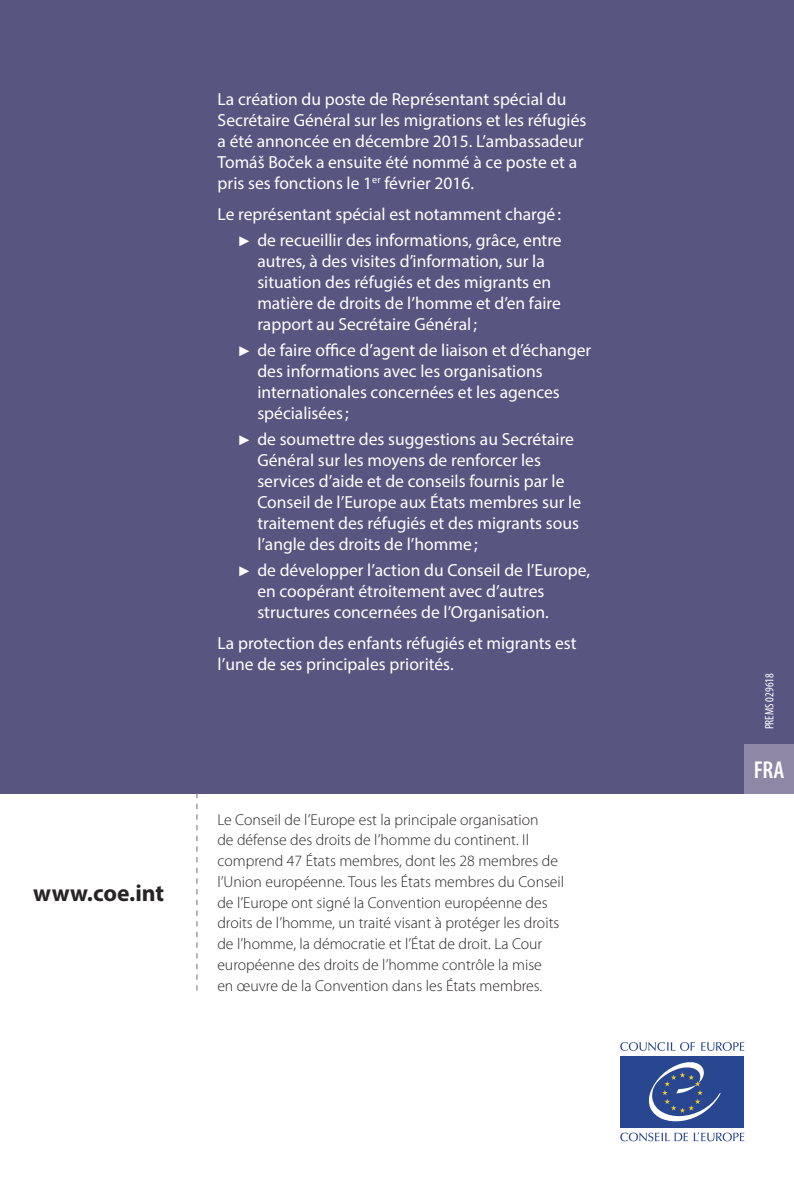
<style>
.page{position:relative;width:794px;height:1191px;background:#fff}
.page>*{position:absolute;margin:0;border:0;box-sizing:border-box;transform-origin:0 0}
.t1{font:600 condensed 24.5px "Myriad Pro";color:#fff}
.t2{font:700 23.62px "Myriad Pro";color:#272425}
.t3{font:17.5px/21px "Myriad Pro";color:#fff}
.t4{font:300 15.75px/20.7px "Myriad Pro";color:#272425}
.t5{font:condensed 12.25px "Myriad Pro";color:#fff}
.s1{font-family:"Arial";font-size:14px}
</style>
<div class="page">
<div style="left:0;top:0;width:794px;height:794px;background:#595581"></div>
<div style="left:744px;top:744px;width:50px;height:50px;background:#8e87a6"></div>
<svg style="left:701px;top:1042px;width:43px;height:8px"></svg>
<svg style="left:620px;top:1042px;width:75px;height:8px"></svg>
<svg style="left:620px;top:1132px;width:124px;height:9px"></svg>
<div style="left:621px;top:1055px;width:123px;height:72px;background:#294790"></div>
<svg style="left:648px;top:1062px;width:73px;height:59px"></svg>
<svg style="left:196px;top:793px;width:1px;height:197px"></svg>
<p class="t3" style="left:218px;top:90px;width:370px">La création du poste de Représentant spécial du Secrétaire Général sur les migrations et les réfugiés a été annoncée en décembre 2015. L’ambassadeur Tomáš Boček a ensuite été nommé à ce poste et a pris ses fonctions le 1<sup>er</sup> février 2016.</p>
<p class="t3" style="left:218px;top:203px;width:345px;line-height:25.9px;text-align:right">Le représentant spécial est notamment chargé : <span class="s1">►</span> de recueillir des informations, grâce, entre</p>
<p class="t3" style="left:257px;top:252px;width:305px">autres, à des visites d’information, sur la situation des réfugiés et des migrants en matière de droits de l’homme et d’en faire rapport au Secrétaire Général ;</p>
<p class="t3" style="left:257px;top:341px;width:335px;text-indent:-20px"><span class="s1">►</span> de faire office d’agent de liaison et d’échanger des informations avec les organisations internationales concernées et les agences spécialisées;</p>
<p class="t3" style="left:257px;top:430px;width:325px;text-indent:-20px"><span class="s1">►</span> de soumettre des suggestions au Secrétaire Général sur les moyens de renforcer les services d’aide et de conseils fournis par le Conseil de l’Europe aux États membres sur le traitement des réfugiés et des migrants sous l’angle des droits de l’homme;</p>
<p class="t3" style="left:257px;top:561px;width:334px;text-indent:-20px"><span class="s1">►</span> de développer l’action du Conseil de l’Europe, en coopérant étroitement avec d’autres structures concernées de l’Organisation.</p>
<p class="t3" style="left:218px;top:634px;width:360px">La protection des enfants réfugiés et migrants est l’une de ses principales priorités.</p>
<h2 class="t2" style="left:33px;top:884px;width:132px">www.coe.int</h2>
<p class="t4" style="left:217px;top:810px;width:348px">Le Conseil de l’Europe est la principale organisation<br>de défense des droits de l’homme du continent. Il comprend 47 États membres, dont les 28 membres de l’Union européenne. Tous les États membres du Conseil de l’Europe ont signé la Convention européenne des droits de l’homme, un traité visant à protéger les droits de l’homme, la démocratie et l’État de droit. La Cour européenne des droits de l’homme contrôle la mise<br>en œuvre de la Convention dans les États membres.</p>
<p class="t5" style="left:762px;top:729px;width:58px;rotate:-90deg">PREMS 029618</p>
<h1 class="t1" style="left:754px;top:761px;width:32px">FRA</h1>
</div>
